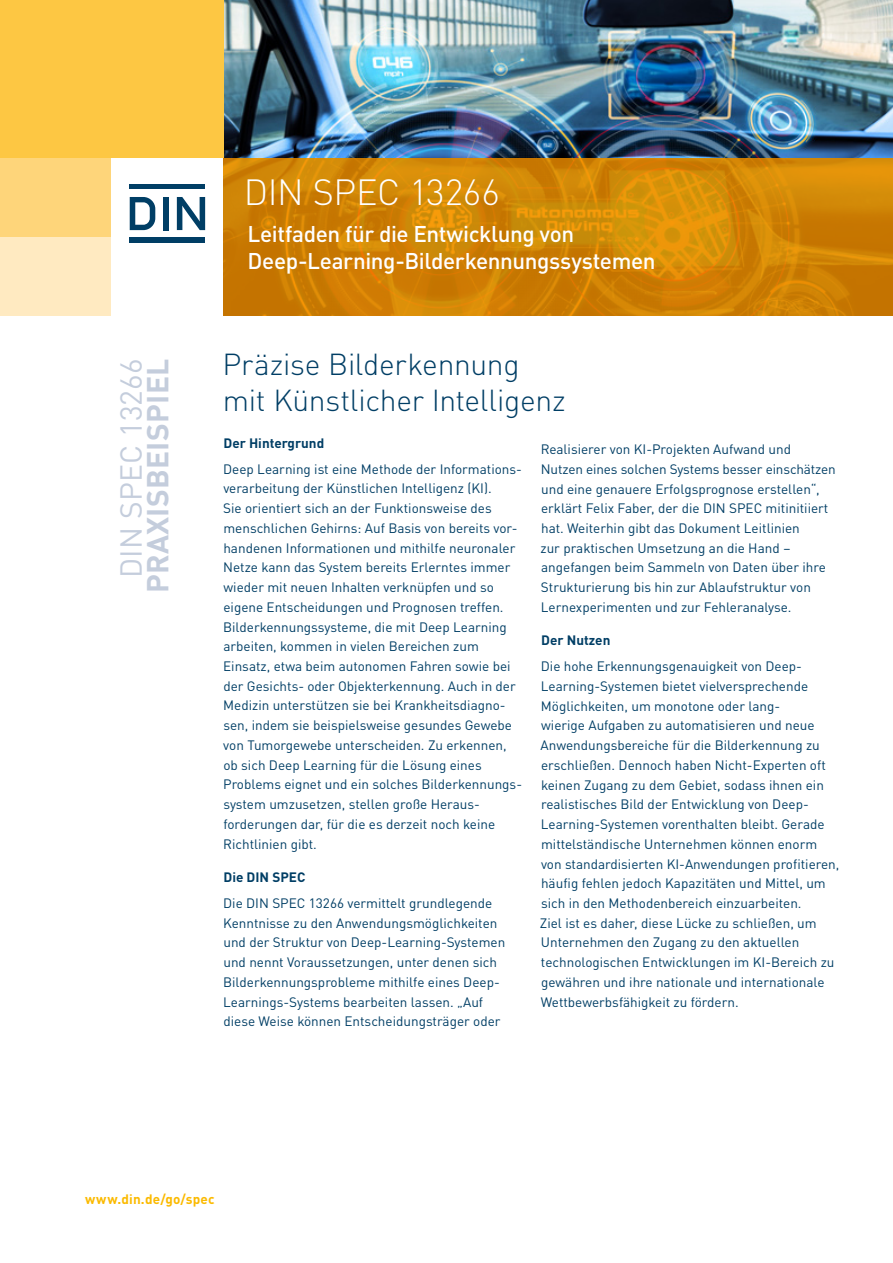
<style>
.page{position:relative;width:893px;height:1263px;background:#fff}
.page>*{position:absolute;margin:0;border:0;box-sizing:border-box;transform-origin:0 0}
.t1{font:300 36px "DINOT";letter-spacing:-.01em;color:#fff}
.t2{font:300 30px/36px "DINOT";letter-spacing:-.01em;color:#003e65}
.t3{font:700 30px "DINOT";letter-spacing:.01em;color:#c4cddc}
.t4{font:30px "DINOT";letter-spacing:.01em;color:#c4cddc}
.t5{font:500 22.5px/27px "DINOT";letter-spacing:-.02em;color:#fff}
.t6{font:13.5px/19.8px "DINOT";color:#003e65}
.t7{font:700 13.5px "DINOT";color:#003e65}
.t8{font:700 13.5px "DINOT";letter-spacing:.015em;color:#fbba00}
</style>
<div class="page">
<img style="left:223px;top:0;width:670px;height:158px">
<div style="left:0;top:0;width:112px;height:316px;background:#ffeac1"></div>
<div style="left:0;top:0;width:112px;height:237px;background:#fed57a"></div>
<div style="left:0;top:0;width:223px;height:158px;background:#fdc743"></div>
<svg style="left:223px;top:158px;width:670px;height:158px;background:#d08305"></svg>
<svg style="left:130px;top:197px;width:25px;height:33px"></svg>
<div style="left:130px;top:184px;width:75px;height:5px;background:#003e65"></div>
<div style="left:163px;top:197px;width:5px;height:33px;background:#003e65"></div>
<svg style="left:177px;top:197px;width:28px;height:33px"></svg>
<div style="left:130px;top:238px;width:75px;height:5px;background:#003e65"></div>
<h2 class="t4" style="left:108px;top:578px;width:221px;rotate:-90deg">DIN SPEC 13266</h2>
<h2 class="t3" style="left:134px;top:593px;width:236px;rotate:-90deg">PRAXISBEISPIEL</h2>
<h1 class="t1" style="left:244px;top:164px;width:258px">DIN SPEC 13266</h1>
<h3 class="t5" style="left:248px;top:218px;width:409px">Leitfaden für die Entwicklung von<br>Deep-Learning-Bilderkennungssystemen</h3>
<h2 class="t2" style="left:222px;top:344px;width:345px">Präzise Bilderkennung mit Künstlicher Intelligenz</h2>
<p class="t7" style="left:223px;top:432px;width:102px">Der Hintergrund</p>
<p class="t6" style="left:223px;top:458px;width:300px">Deep Learning ist eine Methode der Informations&shy;verarbeitung der Künstlichen Intelligenz (KI).<br>Sie orientiert sich an der Funktionsweise des menschlichen Gehirns: Auf Basis von bereits vor&shy;handenen Informationen und mithilfe neuronaler Netze kann das System bereits Erlerntes immer wieder mit neuen Inhalten verknüpfen und so eigene Entscheidungen und Prognosen treffen.<br>Bilderkennungssysteme, die mit Deep Learning arbeiten, kommen in vielen Bereichen zum Einsatz, etwa beim autonomen Fahren sowie bei der Gesichts- oder Objekterkennung. Auch in der Medizin unterstützen sie bei Krankheitsdiagno&shy;sen, indem sie beispielsweise gesundes Gewebe von Tumorgewebe unterscheiden. Zu erkennen, ob sich Deep Learning für die Lösung eines Problems eignet und ein solches Bilderkennungs&shy;system umzusetzen, stellen große Heraus&shy;forderungen dar, für die es derzeit noch keine Richtlinien gibt.</p>
<p class="t7" style="left:223px;top:867px;width:83px">Die DIN SPEC</p>
<p class="t6" style="left:223px;top:892px;width:284px">Die DIN SPEC 13266 vermittelt grundlegende Kenntnisse zu den Anwendungsmöglichkeiten und der Struktur von Deep-Learning-Systemen und nennt Voraussetzungen, unter denen sich Bilderkennungsprobleme mithilfe eines Deep-Learnings-Systems bearbeiten lassen. „Auf diese Weise können Entscheidungsträger oder</p>
<p class="t6" style="left:540px;top:438px;width:297px">Realisierer von KI-Projekten Aufwand und Nutzen eines solchen Systems besser einschätzen und eine genauere Erfolgsprognose erstellen“, erklärt Felix Faber, der die DIN SPEC mitinitiiert hat. Weiterhin gibt das Dokument Leitlinien<br>zur praktischen Umsetzung an die Hand – angefangen beim Sammeln von Daten über ihre Strukturierung bis hin zur Ablaufstruktur von Lernexperimenten und zur Fehleranalyse.</p>
<p class="t7" style="left:541px;top:630px;width:71px">Der Nutzen</p>
<p class="t6" style="left:540px;top:655px;width:301px">Die hohe Erkennungsgenauigkeit von Deep-Learning-Systemen bietet vielversprechende Möglichkeiten, um monotone oder lang-<br>wierige Aufgaben zu automatisieren und neue Anwendungsbereiche für die Bilderkennung zu erschließen. Dennoch haben Nicht-Experten oft keinen Zugang zu dem Gebiet, sodass ihnen ein realistisches Bild der Entwicklung von Deep-Learning-Systemen vorenthalten bleibt. Gerade mittelständische Unternehmen können enorm von standardisierten KI-Anwendungen profitieren, häufig fehlen jedoch Kapazitäten und Mittel, um sich in den Methodenbereich einzuarbeiten.<br>Ziel ist es daher, diese Lücke zu schließen, um Unternehmen den Zugang zu den aktuellen technologischen Entwicklungen im KI-Bereich zu gewähren und ihre nationale und internationale Wettbewerbsfähigkeit zu fördern.</p>
<p class="t8" style="left:85px;top:1188px;width:131px">www.din.de/go/spec</p>
</div>
